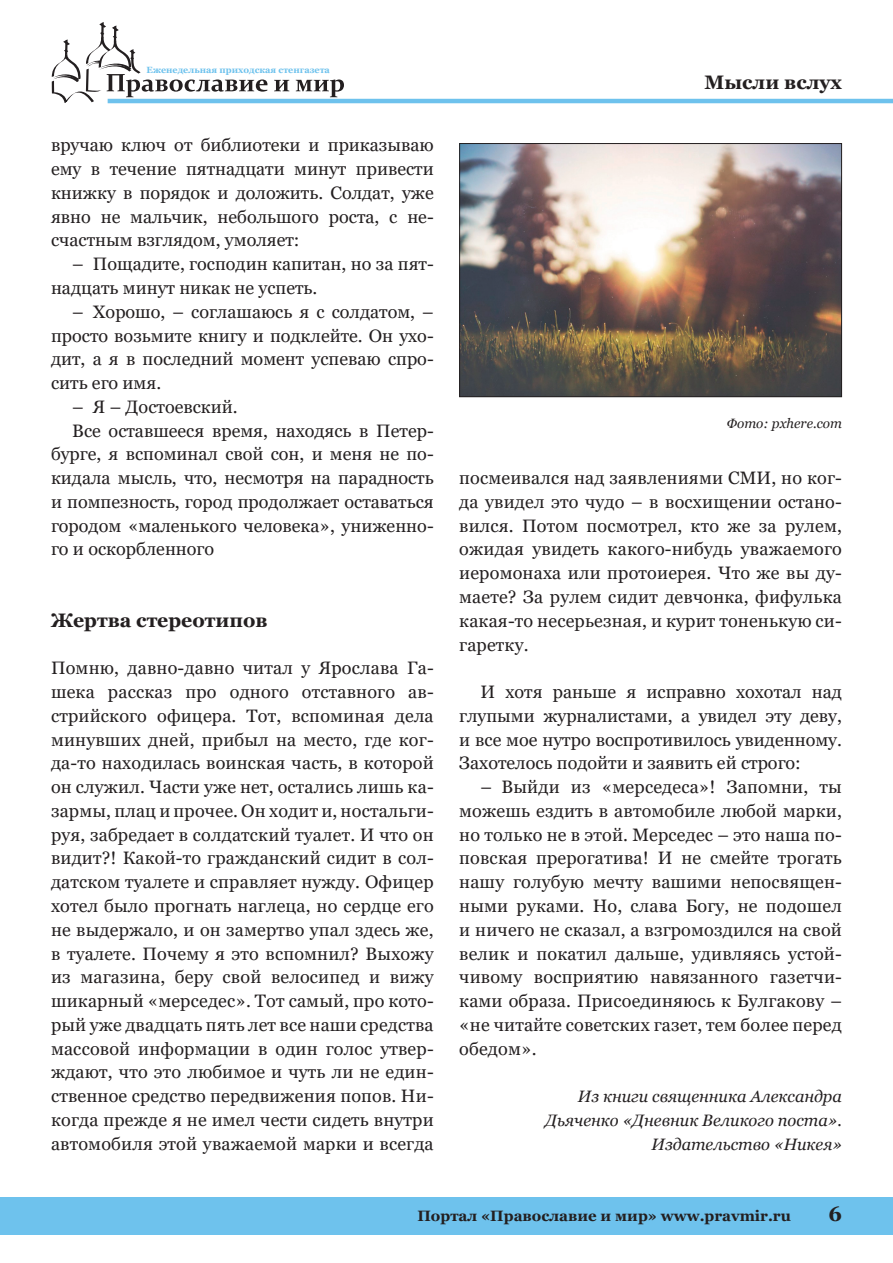
<style>
.page{position:relative;width:893px;height:1263px;background:#fff}
.page>*{position:absolute;margin:0;border:0;box-sizing:border-box;transform-origin:0 0}
.t1{font:700 21px "Georgia";color:#231f20}
.Podzagolovok{font:700 19.5px "Georgia";color:#231f20}
.kolontitul{font:700 19.5px "Georgia";color:#231f20}
.Text_first{font:18px/23.7px "Georgia";letter-spacing:.01em;color:#231f20;text-align:justify}
.Text{font:18px/23.7px "Georgia";color:#231f20;text-align:justify}
.Bibliography{font:italic 16.5px/23.7px "Georgia";color:#231f20;text-align:right}
.t2{font:700 15px "Georgia";color:#231f20}
.Podpis_pod_photo{font:italic 13.5px "Georgia";color:#231f20}
.t3{font:700 9px "Georgia";color:#6ec2ed}
</style>
<div class="page">
<svg style="left:52px;top:22px;width:215px;height:81px"></svg>
<svg style="left:274px;top:80px;width:15px;height:11px"></svg>
<svg style="left:296px;top:79px;width:48px;height:18px"></svg>
<hr style="left:108px;top:99px;width:785px;height:4px;background:#6ec2ed">
<div style="left:0;top:1197px;width:893px;height:37px;background:#6ec2ed"></div>
<img style="left:461px;top:145px;width:379px;height:250px">
<div style="left:459px;top:143px;width:383px;height:254px;border:1px solid #231f20"></div>
<p class="t3" style="left:147px;top:64px;width:185px">Еженедельная приходская стенгазета</p>
<p class="Text_first" style="left:51px;top:134px;width:384px">вручаю ключ от библиотеки и приказываю ему в течение пятнадцати минут привести книжку в порядок и доложить. Солдат, уже явно не мальчик, небольшого роста, с не&shy;счастным взглядом, умоляет:</p>
<p class="Text" style="left:51px;top:252px;width:384px;text-indent:21px">– Пощадите, господин капитан, но за пят&shy;надцать минут никак не успеть.</p>
<p class="Text" style="left:51px;top:300px;width:384px;text-indent:21px">– Хорошо, – соглашаюсь я с солдатом, – просто возьмите книгу и подклейте. Он ухо&shy;дит, а я в последний момент успеваю спро&shy;сить его имя.</p>
<p class="Text" style="left:72px;top:395px;width:167px">– Я – Достоевский.</p>
<p class="Text" style="left:51px;top:419px;width:384px;text-indent:21px">Все оставшееся время, находясь в Петер&shy;бурге, я вспоминал свой сон, и меня не по&shy;кидала мысль, что, несмотря на парадность и помпезность, город продолжает оставаться городом «маленького человека», униженно&shy;го и оскорбленного</p>
<p class="Podzagolovok" style="left:51px;top:607px;width:218px">Жертва стереотипов</p>
<p class="Text_first" style="left:51px;top:657px;width:384px">Помню, давно-давно читал у Ярослава Га&shy;шека рассказ про одного отставного ав&shy;стрийского офицера. Тот, вспоминая дела минувших дней, прибыл на место, где ког&shy;да-то находилась воинская часть, в которой он служил. Части уже нет, остались лишь ка&shy;зармы, плац и прочее. Он ходит и, ностальги&shy;руя, забредает в солдатский туалет. И что он видит?! Какой-то гражданский сидит в сол&shy;датском туалете и справляет нужду. Офицер хотел было прогнать наглеца, но сердце его не выдержало, и он замертво упал здесь же, в туалете. Почему я это вспомнил? Выхожу из магазина, беру свой велосипед и вижу шикарный «мерседес». Тот самый, про кото&shy;рый уже двадцать пять лет все наши средства массовой информации в один голос утвер&shy;ждают, что это любимое и чуть ли не един&shy;ственное средство передвижения попов. Ни&shy;когда прежде я не имел чести сидеть внутри автомобиля этой уважаемой марки и всегда</p>
<p class="kolontitul" style="left:704px;top:69px;width:139px">Мысли вслух</p>
<p class="Podpis_pod_photo" style="left:727px;top:415px;width:117px">Фото: pxhere.com</p>
<p class="Text_first" style="left:459px;top:466px;width:384px">посмеивался над заявлениями СМИ, но ког&shy;да увидел это чудо – в восхищении остано&shy;вился. Потом посмотрел, кто же за рулем, ожидая увидеть какого-нибудь уважаемого иеромонаха или протоиерея. Что же вы ду&shy;маете? За рулем сидит девчонка, фифулька какая-то несерьезная, и курит тоненькую си&shy;гаретку.</p>
<p class="Text" style="left:459px;top:680px;width:384px;text-indent:21px">И хотя раньше я исправно хохотал над глупыми журналистами, а увидел эту деву, и все мое нутро воспротивилось увиденному.<br>Захотелось подойти и заявить ей строго:</p>
<p class="Text" style="left:459px;top:775px;width:384px;text-indent:21px">– Выйди из «мерседеса»! Запомни, ты можешь ездить в автомобиле любой марки, но только не в этой. Мерседес – это наша по&shy;повская прерогатива! И не смейте трогать нашу голубую мечту вашими непосвящен&shy;ными руками. Но, слава Богу, не подошел и ничего не сказал, а взгромоздился на свой велик и покатил дальше, удивляясь устой&shy;чивому восприятию навязанного газетчи&shy;ками образа. Присоединяюсь к Булгакову – «не читайте советских газет, тем более перед обедом».</p>
<p class="Bibliography" style="left:545px;top:1085px;width:298px">Из книги священника Александра<br>Дьяченко «Дневник Великого поста».<br>Издательство «Никея»</p>
<p class="t2" style="left:417px;top:1206px;width:375px">Портал «Православие и мир» www.pravmir.ru</p>
<p class="t1" style="left:828px;top:1200px;width:15px">6</p>
</div>
